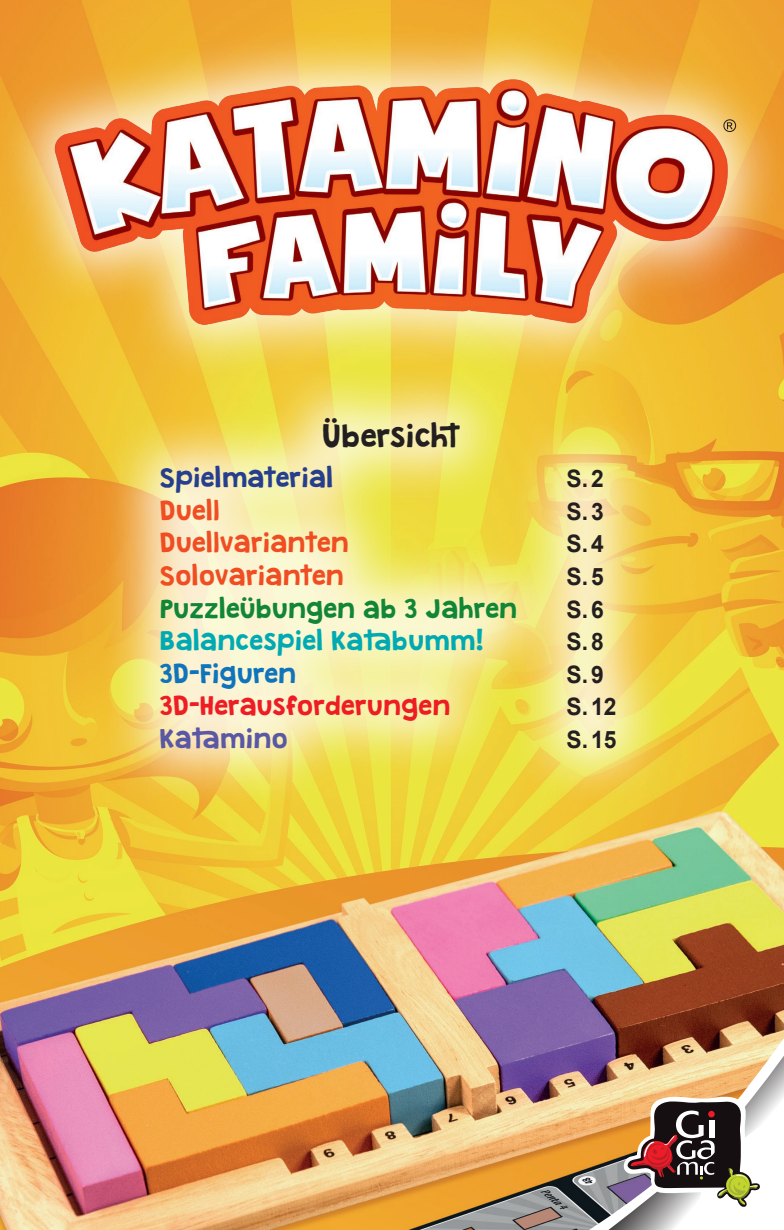
<style>
.page{position:relative;width:784px;height:1230px;background:#fff}
.page>*{position:absolute;margin:0;border:0;box-sizing:border-box;transform-origin:0 0}
.t1{font:28.2px "Granstander Clean";color:#231f20}
.t2{font:24px "Granstander Clean";color:#f04d22}
.t3{font:700 24px "Arial";color:#231f20;scale:.95 1}
.t4{font:24px "Granstander Clean";color:#118637}
.t5{font:24px "Granstander Clean";color:#00aab3}
.t6{font:24px "Granstander Clean";color:#ee1d23}
.t7{font:24px "Granstander Clean";color:#253f8e}
.t8{font:24px "Granstander Clean";color:#1074bc}
.t9{font:24px "Granstander Clean";color:#5a57a5}
</style>
<div class="page">
<img style="left:0;top:0;width:784px;height:1229px">
<div style="left:101px;top:359px;width:574px;height:449px;background:#fff;opacity:.79"></div>
<div style="left:0;top:21px;width:784px;height:362px;background:#fff;opacity:.8"></div>
<img style="left:52px;top:58px;width:678px;height:287px">
<img style="left:529px;top:936px;width:255px;height:293px">
<svg style="left:555px;top:955px;width:229px;height:274px;background:#af8d77"></svg>
<svg style="left:620px;top:1094px;width:146px;height:117px"></svg>
<svg style="left:723px;top:119px;width:13px;height:13px"></svg>
<p class="t1" style="left:322px;top:420px;width:139px">Übersicht</p>
<p class="t7" style="left:160px;top:464px;width:175px">Spielmaterial</p>
<p class="t3" style="left:567px;top:462px;width:41px">S.2</p>
<p class="t2" style="left:160px;top:497px;width:62px">Duell</p>
<p class="t3" style="left:567px;top:495px;width:41px">S.3</p>
<p class="t2" style="left:160px;top:530px;width:191px">Duellvarianten</p>
<p class="t3" style="left:567px;top:527px;width:41px">S.4</p>
<p class="t2" style="left:160px;top:562px;width:186px">Solovarianten</p>
<p class="t3" style="left:567px;top:560px;width:41px">S.5</p>
<p class="t4" style="left:160px;top:595px;width:359px">Puzzleübungen ab 3 Jahren</p>
<p class="t3" style="left:567px;top:593px;width:41px">S.6</p>
<p class="t5" style="left:160px;top:627px;width:327px">Balancespiel Katabumm!</p>
<p class="t3" style="left:567px;top:625px;width:41px">S.8</p>
<p class="t8" style="left:160px;top:660px;width:138px">3D-Figuren</p>
<p class="t3" style="left:567px;top:658px;width:41px">S.9</p>
<p class="t6" style="left:160px;top:693px;width:292px">3D-Herausforderungen</p>
<p class="t3" style="left:567px;top:691px;width:54px">S.12</p>
<p class="t9" style="left:160px;top:725px;width:130px">Katamino</p>
<p class="t3" style="left:567px;top:723px;width:54px">S.15</p>
</div>
